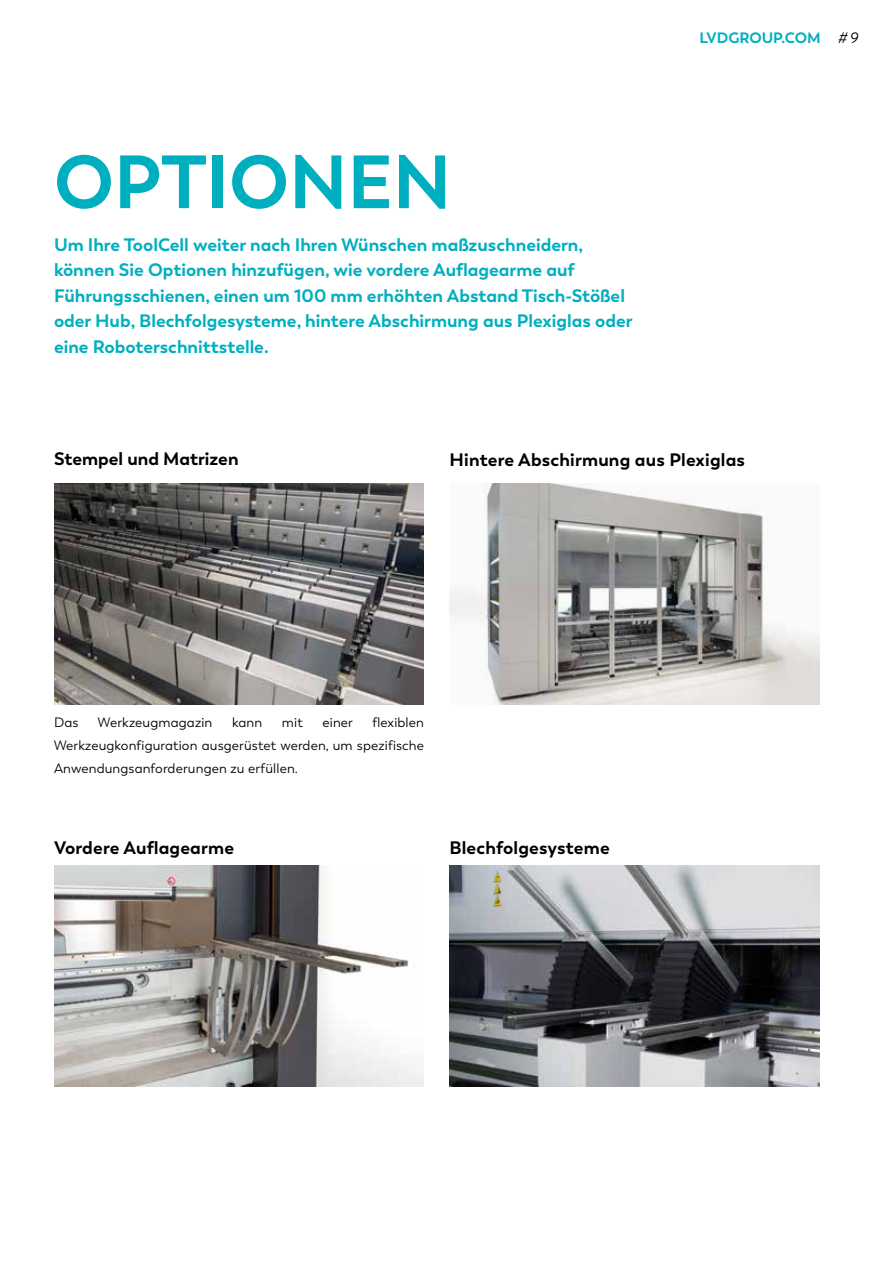
<style>
.page{position:relative;width:893px;height:1263px;background:#fff}
.page>*{position:absolute;margin:0;border:0;box-sizing:border-box;transform-origin:0 0}
.t1{font:700 75px "Trenda";color:#00afbf}
.t2{font:700 18px/25.5px "Trenda";color:#00afbf}
.t3{font:700 18px "Trenda";letter-spacing:.01em;color:#000}
.t4{font:700 15px "Trenda";color:#00afbf}
.t5{font:13.5px/22.6px "Trenda";letter-spacing:.01em;color:#000;text-align:justify}
.s1{font-weight:400;font-style:italic;color:#000}
</style>
<div class="page">
<img style="left:450px;top:483px;width:369px;height:221px">
<img style="left:54px;top:866px;width:370px;height:220px">
<img style="left:449px;top:866px;width:370px;height:221px">
<img style="left:54px;top:483px;width:370px;height:221px">
<h1 class="t1" style="left:54px;top:135px;width:399px">OPTIONEN</h1>
<p class="t2" style="left:54px;top:232px;width:580px">Um Ihre ToolCell weiter nach Ihren Wünschen maßzuschneidern, können Sie Optionen hinzufügen, wie vordere Auflagearme auf Führungsschienen, einen um 100 mm erhöhten Abstand Tisch-Stößel oder Hub, Blechfolgesysteme, hintere Abschirmung aus Plexiglas oder eine Roboterschnittstelle.</p>
<p class="t4" style="left:699px;top:28px;width:160px">LVDGROUP.COM <span class="s1"># 9</span></p>
<p class="t3" style="left:54px;top:447px;width:186px">Stempel und Matrizen</p>
<p class="t3" style="left:450px;top:449px;width:297px">Hintere Abschirmung aus Plexiglas</p>
<p class="t5" style="left:54px;top:711px;width:371px;text-indent:318px">flexiblen Werkzeugkonfiguration ausgerüstet werden, um spezifische Anwendungsanforderungen zu erfüllen.</p>
<p class="t5" style="left:54px;top:711px;width:26px">Das</p>
<p class="t5" style="left:98px;top:711px;width:116px">Werkzeugmagazin</p>
<p class="t5" style="left:232px;top:711px;width:32px">kann</p>
<p class="t5" style="left:282px;top:711px;width:22px">mit</p>
<p class="t5" style="left:323px;top:711px;width:32px">einer</p>
<p class="t3" style="left:54px;top:836px;width:182px">Vordere Auflagearme</p>
<p class="t3" style="left:449px;top:836px;width:162px">Blechfolgesysteme</p>
</div>
